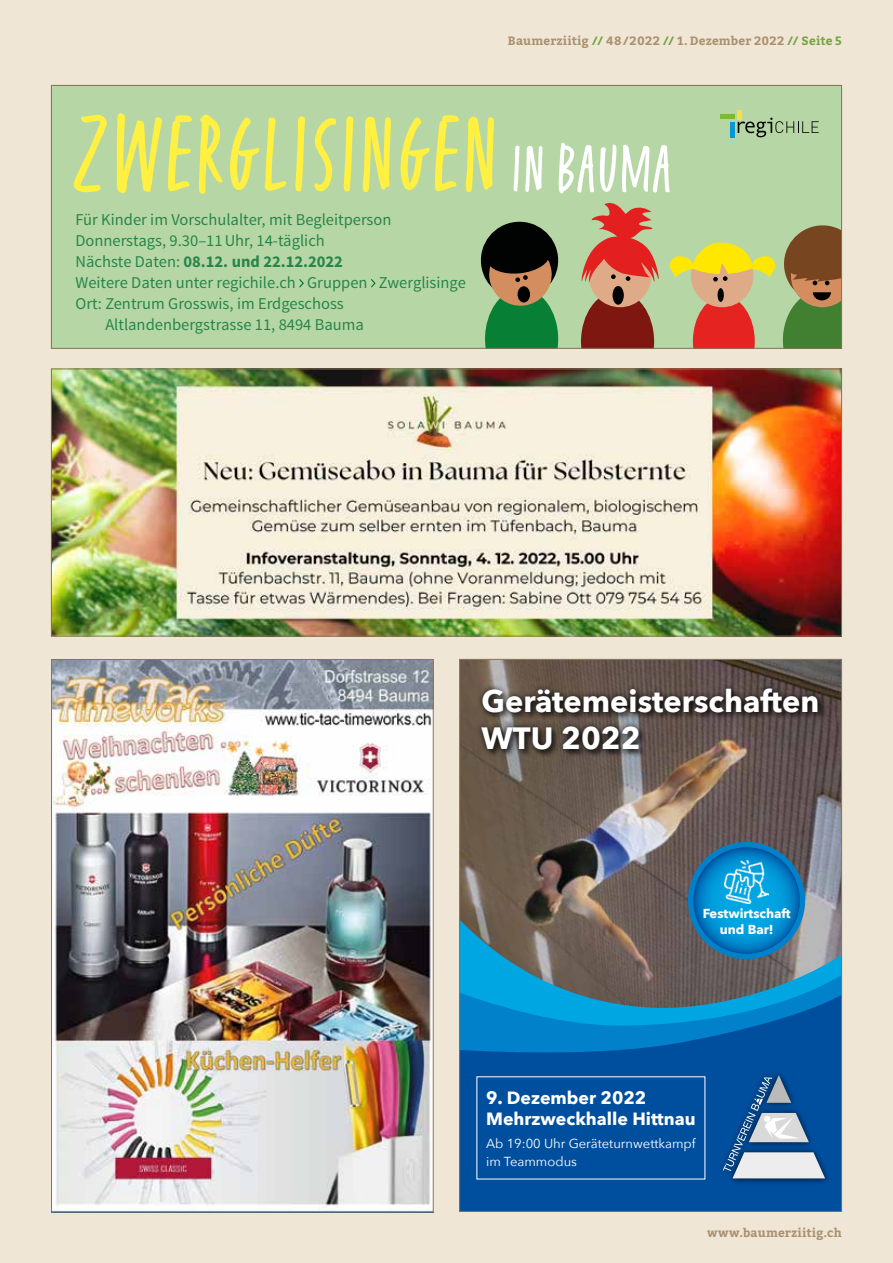
<style>
.page{position:relative;width:893px;height:1263px;background:#f0e6d5}
.page>*{position:absolute;margin:0;border:0;box-sizing:border-box;transform-origin:0 0}
.t1{font:126.3px "Fave Condensed One Pro";letter-spacing:.03em;color:#fff042}
.t2{font:77.1px "Fave Condensed One Pro";letter-spacing:.03em;color:#fff}
.t3{font:700 30.75px/36.9px "Avenir Next";color:#fff}
.t4{font:700 17.7px/21.5px "Avenir Next";color:#fff}
.t5{font:16.5px "Source Sans Pro";color:#27854b}
.t6{font:700 16.5px "Source Sans Pro";color:#27854b}
.t7{font:13.05px/17.7px "Avenir Next";color:#fff}
.t8{font:700 13.05px/15.6px "Avenir Next";color:#fff;text-align:center}
.t9{font:700 12px "Bitter";letter-spacing:.015em;color:#aa916f}
.s1{color:#77a447}
.s2{font-weight:400}
</style>
<div class="page">
<div style="left:51px;top:85px;width:791px;height:264px;background:#b6d7a5"></div>
<hr style="left:731px;top:122px;width:4px;height:15px;background:#0098d8">
<hr style="left:721px;top:115px;width:14px;height:4px;background:#7fb73a">
<svg style="left:738px;top:110px;width:81px;height:27px"></svg>
<svg style="left:299px;top:279px;width:5px;height:9px"></svg>
<svg style="left:371px;top:279px;width:5px;height:9px"></svg>
<svg style="left:693px;top:296px;width:62px;height:51px"></svg>
<svg style="left:782px;top:225px;width:58px;height:122px;background:#787440"></svg>
<div style="left:691px;top:245px;width:62px;height:62px;background:#deaa87;border-radius:50%"></div>
<svg style="left:670px;top:243px;width:105px;height:39px"></svg>
<svg style="left:581px;top:203px;width:78px;height:144px"></svg>
<svg style="left:481px;top:221px;width:78px;height:126px"></svg>
<div style="left:613px;top:286px;width:11px;height:19px;background:#010202;border-radius:50%"></div>
<div style="left:518px;top:286px;width:12px;height:16px;background:#010202;border-radius:50%"></div>
<div style="left:718px;top:288px;width:6px;height:14px;background:#010202;border-radius:50%"></div>
<div style="left:51px;top:85px;width:791px;height:264px;border:1px solid #857257"></div>
<img style="left:53px;top:371px;width:787px;height:263px">
<img style="left:461px;top:661px;width:379px;height:243px">
<svg style="left:461px;top:904px;width:379px;height:61px;background:#71706d"></svg>
<svg style="left:461px;top:965px;width:379px;height:21px;background:#4e7584"></svg>
<svg style="left:461px;top:986px;width:379px;height:224px;background:#0660a8"></svg>
<div style="left:480px;top:687px;width:346px;height:71px;background:#000;opacity:.63"></div>
<div style="left:476px;top:682px;width:347px;height:73px;background:#000;opacity:.75"></div>
<svg style="left:688px;top:842px;width:117px;height:117px;background:#017bc3"></svg>
<svg style="left:694px;top:848px;width:105px;height:105px;background:#008acd"></svg>
<img style="left:724px;top:859px;width:45px;height:45px">
<div style="left:717px;top:1069px;width:114px;height:116px;background:#000;opacity:.75"></div>
<svg style="left:723px;top:1075px;width:102px;height:103px;background:#5985b2"></svg>
<img style="left:53px;top:661px;width:379px;height:549px">
<p class="t9" style="left:508px;top:31px;width:336px">Baumerziitig <span class="s1">//</span> 48/2022 <span class="s1">//</span> 1. Dezember 2022 <span class="s1">// Seite 5</span></p>
<h1 class="t1" style="left:74px;top:93px;width:424px">ZWERGLISINGEN</h1>
<p class="t5" style="left:75px;top:209px;width:318px">Für Kinder im Vorschulalter, mit Begleitperson</p>
<p class="t5" style="left:75px;top:230px;width:251px">Donnerstags, 9.30–11Uhr, 14-täglich</p>
<p class="t6" style="left:75px;top:250px;width:269px"><span class="s2">Nächste Daten:</span> 08.12. und 22.12.2022</p>
<p class="t5" style="left:75px;top:272px;width:392px">Weitere Daten unter regichile.ch Gruppen Zwerglisinge</p>
<p class="t5" style="left:75px;top:293px;width:270px">Ort: Zentrum Grosswis, im Erdgeschoss</p>
<p class="t5" style="left:105px;top:314px;width:260px">Altlandenbergstrasse 11, 8494 Bauma</p>
<h2 class="t2" style="left:512px;top:131px;width:160px">IN BAUMA</h2>
<h3 class="t3" style="left:481px;top:682px;width:339px">Gerätemeisterschaften<br>WTU 2022</h3>
<p class="t8" style="left:703px;top:905px;width:90px">Festwirtschaft und Bar!</p>
<p class="t4" style="left:486px;top:1087px;width:211px">9. Dezember 2022<br>Mehrzweckhalle Hittnau</p>
<p class="t7" style="left:486px;top:1134px;width:211px">Ab 19:00 Uhr Geräteturnwettkampf im Teammodus</p>
<p class="t9" style="left:707px;top:1224px;width:136px">www.baumerziitig.ch</p>
</div>
